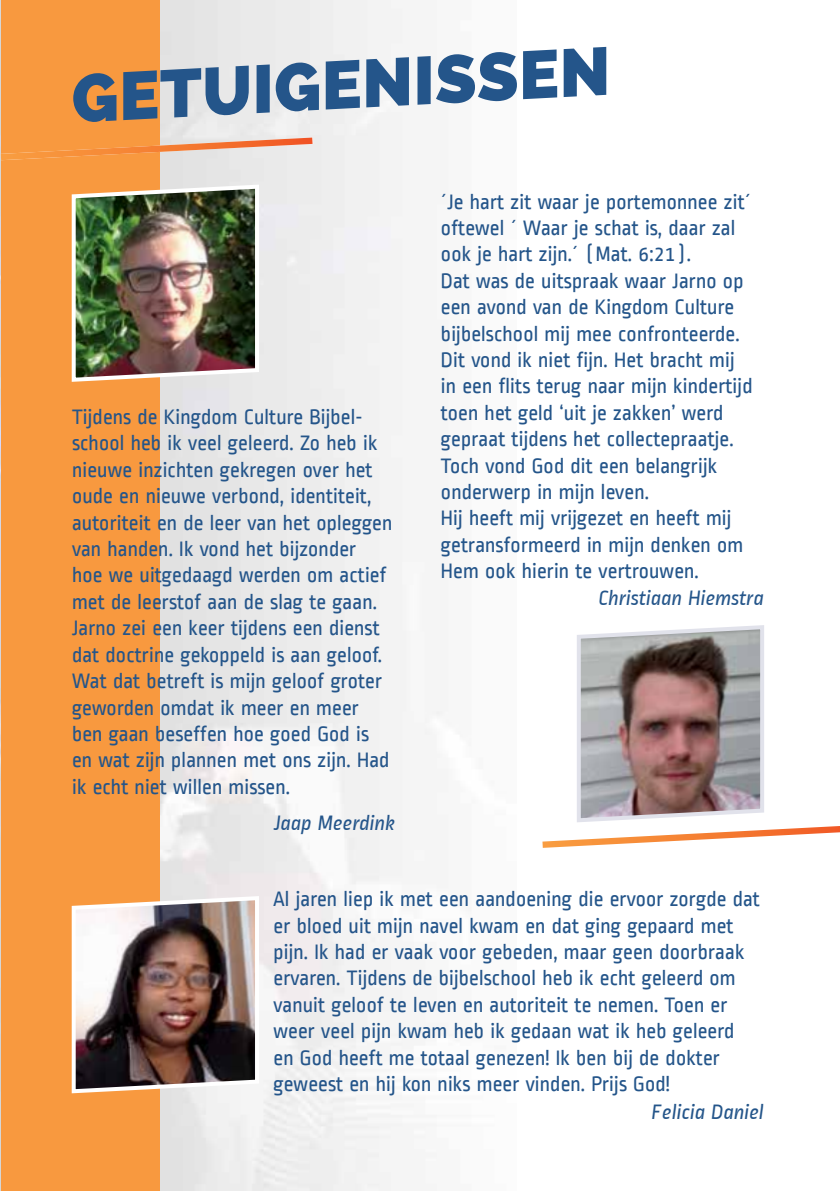
<style>
.page{position:relative;width:840px;height:1191px;background:#fff}
.page>*{position:absolute;margin:0;border:0;box-sizing:border-box;transform-origin:0 0}
.t1{font:800 67.4px "Raleway";color:#24558a}
.t2{font:22px/26.4px "Ropa Sans";letter-spacing:-.02em;color:#24558a}
.t3{font:italic 22px "Ropa Sans";letter-spacing:-.02em;color:#24558a}
</style>
<div class="page">
<div style="left:1px;top:0;width:159px;height:1191px;background:#f8993f"></div>
<img style="left:71px;top:894px;width:190px;height:201px">
<svg style="left:542px;top:625px;width:297px;height:223px"></svg>
<img style="left:71px;top:182px;width:190px;height:202px">
<svg style="left:1px;top:137px;width:312px;height:23px"></svg>
<h1 class="t1" style="left:68px;top:60px;width:540px;rotate:-3deg">Getuigenissen</h1>
<p class="t2" style="left:72px;top:404px;width:322px">Tijdens de Kingdom Culture Bijbel&shy;school heb ik veel geleerd. Zo heb ik nieuwe inzichten gekregen over het oude en nieuwe verbond, identiteit, autoriteit en de leer van het opleggen van handen. Ik vond het bijzonder hoe we uitgedaagd werden om actief met de leerstof aan de slag te gaan.<br>Jarno zei een keer tijdens een dienst dat doctrine gekoppeld is aan geloof.<br>Wat dat betreft is mijn geloof groter geworden omdat ik meer en meer ben gaan beseffen hoe goed God is en wat zijn plannen met ons zijn. Had ik echt niet willen missen.</p>
<p class="t3" style="left:274px;top:811px;width:122px">Jaap Meerdink</p>
<p class="t2" style="left:440px;top:189px;width:313px">´Je hart zit waar je portemonnee zit´ oftewel ´ Waar je schat is, daar zal ook je hart zijn.´ (Mat. 6:21).<br>Dat was de uitspraak waar Jarno op een avond van de Kingdom Culture bijbelschool mij mee confronteerde.<br>Dit vond ik niet fijn. Het bracht mij in een flits terug naar mijn kindertijd toen het geld ‘uit je zakken’ werd gepraat tijdens het collectepraatje.<br>Toch vond God dit een belangrijk onderwerp in mijn leven.<br>Hij heeft mij vrijgezet en heeft mij getransformeerd in mijn denken om Hem ook hierin te vertrouwen.</p>
<p class="t3" style="left:598px;top:586px;width:167px">Christiaan Hiemstra</p>
<p class="t2" style="left:273px;top:886px;width:488px">Al jaren liep ik met een aandoening die ervoor zorgde dat er bloed uit mijn navel kwam en dat ging gepaard met pijn. Ik had er vaak voor gebeden, maar geen doorbraak ervaren. Tijdens de bijbelschool heb ik echt geleerd om vanuit geloof te leven en autoriteit te nemen. Toen er weer veel pijn kwam heb ik gedaan wat ik heb geleerd en God heeft me totaal genezen! Ik ben bij de dokter geweest en hij kon niks meer vinden. Prijs God!</p>
<p class="t3" style="left:651px;top:1100px;width:114px">Felicia Daniel</p>
</div>
